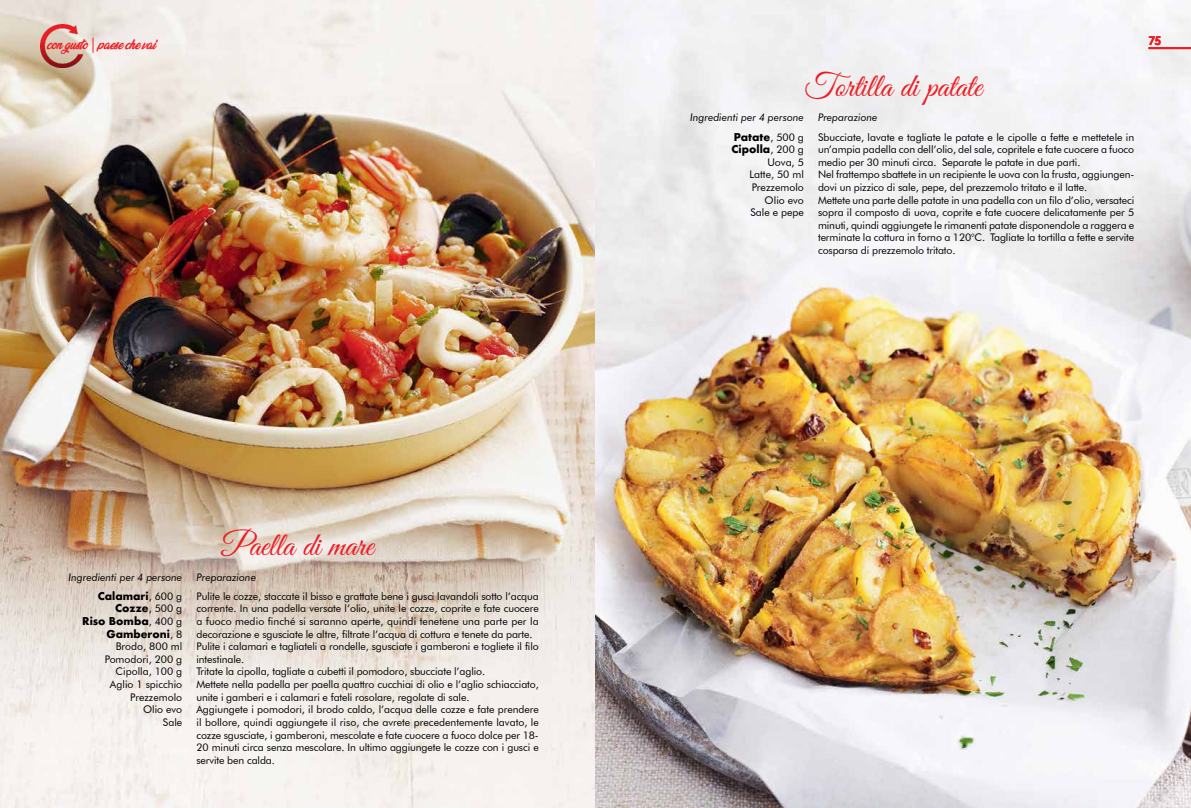
<style>
.page{position:relative;width:1191px;height:808px;background:#fff}
.page>*{position:absolute;margin:0;border:0;box-sizing:border-box;transform-origin:0 0}
.t1{font:33px "Great Vibes";color:#ed1d24}
.t2{font:700 12px "Century Gothic";color:#ed1d24}
.t3{font:11px "Vegan Style";color:#ed1d24}
.t4{font:10.5px/12.6px "Futura BT";letter-spacing:-.01em;color:#000;text-align:right}
.t5{font:700 10.5px/12.6px "Futura";color:#000;text-align:right}
.t6{font:italic 10.5px "Futura BT";color:#000}
.s1{font-family:"Futura BT";font-weight:400}
</style>
<div class="page">
<img style="left:0;top:0;width:1191px;height:808px">
<svg style="left:92px;top:38px;width:1px;height:15px"></svg>
<hr style="left:1148px;top:47px;width:43px;height:2px;background:#ed1d24">
<img style="left:40px;top:25px;width:43px;height:43px">
<p class="t3" style="left:47px;top:39px;width:110px">con gusto paese che vai</p>
<p class="t2" style="left:1148px;top:33px;width:14px">75</p>
<h1 class="t1" style="left:804px;top:68px;width:179px">Tortilla di patate</h1>
<p class="t6" style="left:68px;top:570px;width:115px">Ingredienti per 4 persone</p>
<p class="t5" style="left:82px;top:590px;width:102px">Calamari<span class="s1">, 600 g<br></span>Cozze<span class="s1">, 500 g<br></span>Riso Bomba<span class="s1">, 400 g<br></span>Gamberoni<span class="s1">, 8</span></p>
<p class="t4" style="left:105px;top:640px;width:79px">Brodo, 800 ml<br>Pomodori, 200 g<br>Cipolla, 100 g<br>Aglio 1 spicchio<br>Prezzemolo<br>Olio evo<br>Sale</p>
<h1 class="t1" style="left:222px;top:527px;width:153px">Paella di mare</h1>
<p class="t6" style="left:196px;top:570px;width:61px">Preparazione</p>
<p class="t4" style="left:196px;top:590px;width:344px;text-align:left">Pulite le cozze, staccate il bisso e grattate bene i gusci lavandoli sotto l’acqua corrente. In una padella versate l’olio, unite le cozze, coprite e fate cuocere a fuoco medio finché si saranno aperte, quindi tenetene una parte per la decorazione e sgusciate le altre, filtrate l’acqua di cottura e tenete da parte.<br>Pulite i calamari e tagliateli a rondelle, sgusciate i gamberoni e togliete il filo intestinale.<br>Tritate la cipolla, tagliate a cubetti il pomodoro, sbucciate l’aglio.<br>Mettete nella padella per paella quattro cucchiai di olio e l’aglio schiacciato, unite i gamberi e i calamari e fateli rosolare, regolate di sale.<br>Aggiungete i pomodori, il brodo caldo, l’acqua delle cozze e fate prendere il bollore, quindi aggiungete il riso, che avrete precedentemente lavato, le cozze sgusciate, i gamberoni, mescolate e fate cuocere a fuoco dolce per 18- 20 minuti circa senza mescolare. In ultimo aggiungete le cozze con i gusci e servite ben calda.</p>
<p class="t6" style="left:690px;top:111px;width:115px">Ingredienti per 4 persone</p>
<p class="t5" style="left:731px;top:130px;width:74px;text-align:left">Patate<span class="s1">, 500 g<br></span>Cipolla<span class="s1">, 200 g</span></p>
<p class="t4" style="left:749px;top:156px;width:56px">Uova, 5<br>Latte, 50 ml<br>Prezzemolo<br>Olio evo<br>Sale e pepe</p>
<p class="t6" style="left:818px;top:111px;width:61px">Preparazione</p>
<p class="t4" style="left:818px;top:130px;width:318px;text-align:left">Sbucciate, lavate e tagliate le patate e le cipolle a fette e mettetele in un’ampia padella con dell’olio, del sale, copritele e fate cuocere a fuoco medio per 30 minuti circa. Separate le patate in due parti.<br>Nel frattempo sbattete in un recipiente le uova con la frusta, aggiungen&shy;dovi un pizzico di sale, pepe, del prezzemolo tritato e il latte.<br>Mettete una parte delle patate in una padella con un filo d’olio, versateci sopra il composto di uova, coprite e fate cuocere delicatamente per 5 minuti, quindi aggiungete le rimanenti patate disponendole a raggera e terminate la cottura in forno a 120°C. Tagliate la tortilla a fette e servite cosparsa di prezzemolo tritato.</p>
</div>
